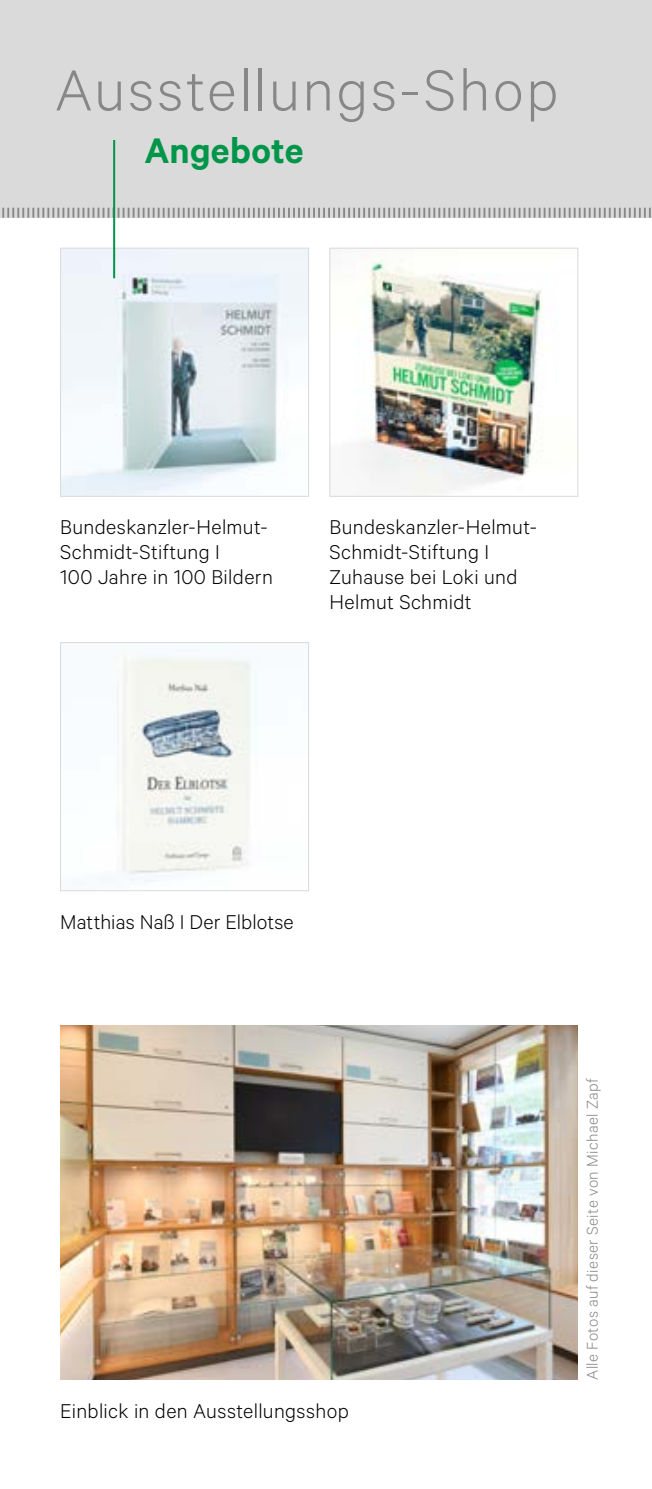
<style>
.page{position:relative;width:652px;height:1489px;background:#fff}
.page>*{position:absolute;margin:0;border:0;box-sizing:border-box;transform-origin:0 0}
.t1{font:300 65px "Calibre";letter-spacing:.04em;color:#878787}
.t2{font:600 40px "Calibre";letter-spacing:.005em;color:#009649}
.t3{font:300 22.5px/25px "Calibre";letter-spacing:.015em;color:#000}
.t4{font:300 17.5px "Calibre";letter-spacing:.02em;color:#878787}
</style>
<div class="page">
<div style="left:0;top:0;width:652px;height:218px;background:#dadada"></div>
<svg style="left:2px;top:208px;width:649px;height:10px"></svg>
<img style="left:62px;top:250px;width:245px;height:244px">
<div style="left:60px;top:248px;width:249px;height:248px;border:1px solid #dadada"></div>
<img style="left:356px;top:259px;width:187px;height:235px">
<div style="left:330px;top:248px;width:248px;height:248px;border:1px solid #dadada"></div>
<hr style="left:113px;top:140px;width:2px;height:138px;background:#009649">
<img style="left:117px;top:657px;width:134px;height:225px">
<div style="left:60px;top:642px;width:249px;height:249px;border:1px solid #dadada"></div>
<img style="left:60px;top:1025px;width:518px;height:354px">
<h2 class="t1" style="left:55px;top:52px;width:505px">Ausstellungs-Shop</h2>
<h2 class="t2" style="left:144px;top:127px;width:161px">Angebote</h2>
<p class="t3" style="left:60px;top:514px;width:209px">Bundeskanzler-Helmut-</p>
<p class="t3" style="left:330px;top:514px;width:209px">Bundeskanzler-Helmut-</p>
<p class="t3" style="left:60px;top:539px;width:161px">Schmidt-Stiftung I</p>
<p class="t3" style="left:330px;top:539px;width:161px">Schmidt-Stiftung I</p>
<p class="t3" style="left:60px;top:564px;width:214px">100 Jahre in 100 Bildern</p>
<p class="t3" style="left:330px;top:564px;width:189px">Zuhause bei Loki und<br>Helmut Schmidt</p>
<p class="t3" style="left:60px;top:908px;width:235px">Matthias Naß I Der Elblotse</p>
<p class="t3" style="left:60px;top:1397px;width:290px">Einblick in den Ausstellungsshop</p>
<p class="t4" style="left:582px;top:1379px;width:303px;rotate:-90deg">Alle Fotos auf dieser Seite von Michael Zapf</p>
</div>
